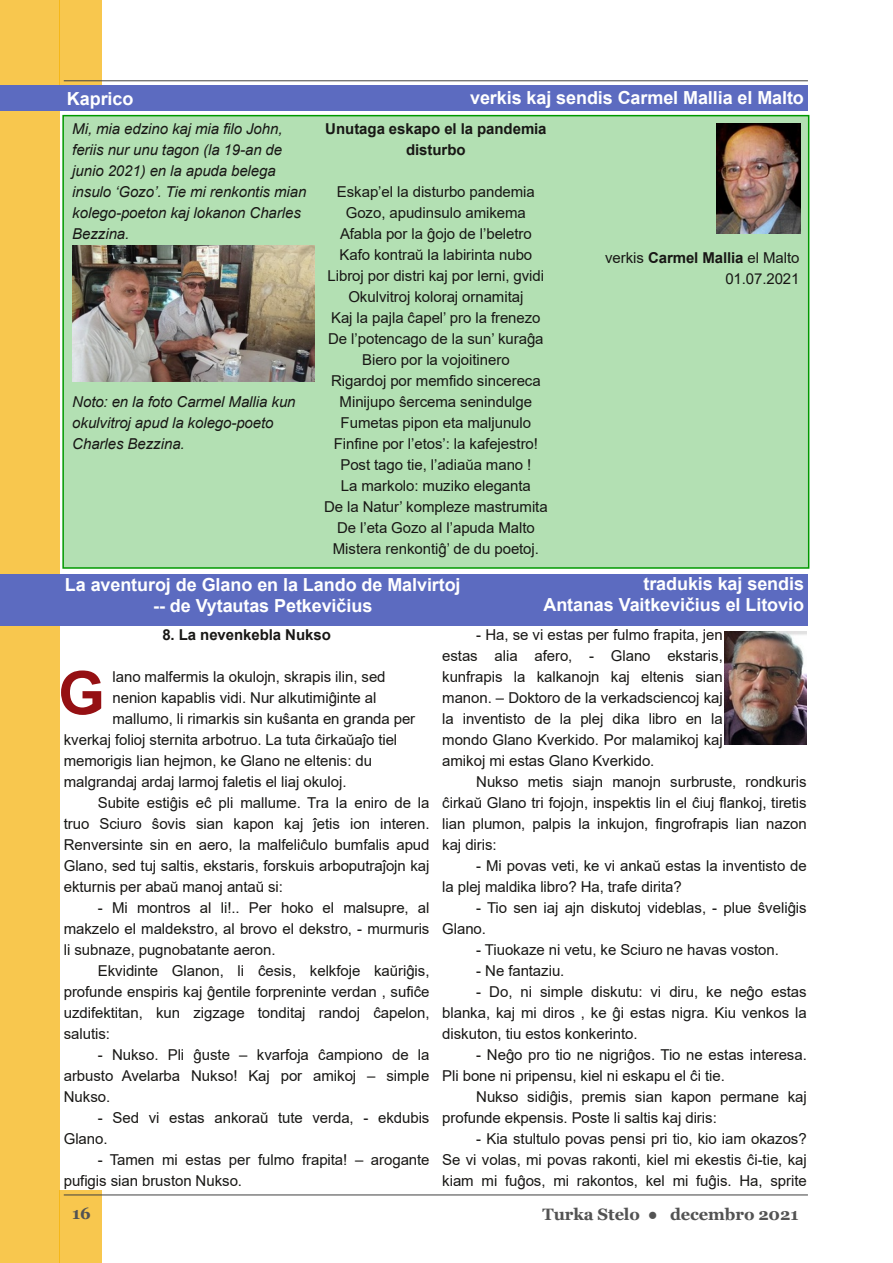
<style>
.page{position:relative;width:893px;height:1263px;background:#fff}
.page>*{position:absolute;margin:0;border:0;box-sizing:border-box;transform-origin:0 0}
.t1{font:700 60px "Arial";color:#951013}
.t2{font:700 18px/21px "Arial";letter-spacing:-.005em;color:#fff;text-align:center}
.t3{font:700 16.5px "Georgia";letter-spacing:-.005em;color:#535353}
.t4{font:15px/21px "Arial";letter-spacing:-.005em;color:#181715;text-align:justify}
.t5{font:italic 15px/21px "Arial";letter-spacing:-.005em;color:#181715}
.t6{font:700 15px/21px "Arial";letter-spacing:-.005em;color:#181715;text-align:center}
.s1{font-weight:700}
</style>
<div class="page">
<div style="left:60px;top:0;width:42px;height:85px;background:#f8c74e"></div>
<div style="left:60px;top:1191px;width:42px;height:72px;background:#f8c74e"></div>
<div style="left:0;top:0;width:60px;height:1263px;background:#f8c74e"></div>
<hr style="left:64px;top:81px;width:744px;height:1px;background:#404040">
<hr style="left:64px;top:1195px;width:744px;height:1px;background:#404040">
<div style="left:63px;top:116px;width:746px;height:452px;background:#b3e0b3"></div>
<div style="left:62px;top:115px;width:747px;height:454px;border:2px solid #090"></div>
<div style="left:0;top:85px;width:808px;height:26px;background:#5c6bc0"></div>
<img style="left:717px;top:123px;width:84px;height:111px">
<img style="left:72px;top:245px;width:243px;height:137px">
<div style="left:0;top:574px;width:808px;height:51px;background:#5c6bc0"></div>
<img style="left:724px;top:632px;width:82px;height:112px">
<p class="t2" style="left:67px;top:88px;width:68px">Kaprico</p>
<p class="t2" style="left:470px;top:87px;width:335px">verkis kaj sendis Carmel Mallia el Malto</p>
<p class="t5" style="left:72px;top:119px;width:236px">Mi, mia edzino kaj mia filo John, feriis nur unu tagon (la 19-an de junio 2021) en la apuda belega insulo ‘Gozo’. Tie mi renkontis mian kolego-poeton kaj lokanon Charles<br>Bezzina.</p>
<p class="t6" style="left:325px;top:118px;width:223px">Unutaga eskapo el la pandemia disturbo</p>
<p class="t4" style="left:324px;top:181px;width:225px;text-align:center">Eskap’el la disturbo pandemia<br>Gozo, apudinsulo amikema<br>Afabla por la ĝojo de l’beletro<br>Kafo kontraŭ la labirinta nubo<br>Libroj por distri kaj por lerni, gvidi<br>Okulvitroj koloraj ornamitaj<br>Kaj la pajla ĉapel’ pro la frenezo<br>De l’potencago de la sun’ kuraĝa<br>Biero por la vojoitinero<br>Rigardoj por memfido sincereca<br>Minijupo ŝercema senindulge<br>Fumetas pipon eta maljunulo<br>Finfine por l’etos’: la kafejestro!<br>Post tago tie, l’adiaŭa mano !<br>La markolo: muziko eleganta<br>De la Natur’ kompleze mastrumita<br>De l’eta Gozo al l’apuda Malto<br>Mistera renkontiĝ’ de du poetoj.</p>
<p class="t4" style="left:605px;top:247px;width:196px;text-align:right">verkis <span class="s1">Carmel Mallia</span> el Malto<br>01.07.2021</p>
<p class="t5" style="left:72px;top:392px;width:225px">Noto: en la foto Carmel Mallia kun okulvitroj apud la kolego-poeto<br>Charles Bezzina.</p>
<p class="t2" style="left:65px;top:574px;width:397px">La aventuroj de Glano en la Lando de Malvirtoj -- de Vytautas Petkevičius</p>
<p class="t2" style="left:543px;top:573px;width:262px;text-align:right">tradukis kaj sendis<br>Antanas Vaitkevičius el Litovio</p>
<p class="t6" style="left:162px;top:624px;width:170px">8. La nevenkebla Nukso</p>
<p class="t4" style="left:113px;top:666px;width:275px">lano malfermis la okulojn, skrapis ilin, sed</p>
<p class="t4" style="left:113px;top:687px;width:265px">nenion kapablis vidi. Nur alkutimiĝinte al</p>
<p class="t4" style="left:113px;top:708px;width:304px">mallumo, li rimarkis sin kuŝanta en granda per</p>
<p class="t4" style="left:64px;top:729px;width:335px">kverkaj folioj sternita arbotruo. La tuta ĉirkaŭaĵo tiel</p>
<p class="t4" style="left:64px;top:750px;width:310px">memorigis lian hejmon, ke Glano ne eltenis: du</p>
<p class="t4" style="left:64px;top:771px;width:284px">malgrandaj ardaj larmoj faletis el liaj okuloj.</p>
<p class="t4" style="left:98px;top:792px;width:333px">Subite estiĝis eĉ pli mallume. Tra la eniro de la</p>
<p class="t4" style="left:64px;top:813px;width:367px">truo Sciuro ŝovis sian kapon kaj ĵetis ion interen.</p>
<p class="t4" style="left:64px;top:834px;width:367px">Renversinte sin en aero, la malfeliĉulo bumfalis apud</p>
<p class="t4" style="left:64px;top:855px;width:367px">Glano, sed tuj saltis, ekstaris, forskuis arboputraĵojn kaj</p>
<p class="t4" style="left:64px;top:876px;width:221px">ekturnis per abaŭ manoj antaŭ si:</p>
<p class="t4" style="left:64px;top:897px;width:367px;text-indent:34px">- Mi montros al li!.. Per hoko el malsupre, al makzelo el maldekstro, al brovo el dekstro, - murmuris li subnaze, pugnobatante aeron.</p>
<p class="t4" style="left:64px;top:960px;width:367px;text-indent:34px">Ekvidinte Glanon, li ĉesis, kelkfoje kaŭriĝis, profunde enspiris kaj ĝentile forpreninte verdan , sufiĉe uzdifektitan, kun zigzage tonditaj randoj ĉapelon, salutis:</p>
<p class="t4" style="left:64px;top:1044px;width:367px;text-indent:34px">- Nukso. Pli ĝuste – kvarfoja ĉampiono de la arbusto Avelarba Nukso! Kaj por amikoj – simple Nukso.</p>
<p class="t4" style="left:64px;top:1107px;width:367px;text-indent:34px">- Sed vi estas ankoraŭ tute verda, - ekdubis<br>Glano.</p>
<p class="t4" style="left:64px;top:1149px;width:367px;text-indent:34px">- Tamen mi estas per fulmo frapita! – arogante pufigis sian bruston Nukso.</p>
<p class="t4" style="left:442px;top:625px;width:282px;text-indent:34px">- Ha, se vi estas per fulmo frapita, jen estas alia afero, - Glano ekstaris, kunfrapis la kalkanojn kaj eltenis sian manon. – Doktoro de la verkadsciencoj kaj la inventisto de la plej dika libro en la mondo Glano Kverkido. Por malamikoj kaj amikoj mi estas Glano Kverkido.</p>
<p class="t4" style="left:442px;top:772px;width:366px;text-indent:34px">Nukso metis siajn manojn surbruste, rondkuris ĉirkaŭ Glano tri fojojn, inspektis lin el ĉiuj flankoj, tiretis lian plumon, palpis la inkujon, fingrofrapis lian nazon kaj diris:</p>
<p class="t4" style="left:442px;top:856px;width:366px;text-indent:34px">- Mi povas veti, ke vi ankaŭ estas la inventisto de la plej maldika libro? Ha, trafe dirita?</p>
<p class="t4" style="left:442px;top:898px;width:366px;text-indent:34px">- Tio sen iaj ajn diskutoj videblas, - plue ŝveliĝis<br>Glano.</p>
<p class="t4" style="left:476px;top:940px;width:304px">- Tiuokaze ni vetu, ke Sciuro ne havas voston.</p>
<p class="t4" style="left:476px;top:961px;width:90px">- Ne fantaziu.</p>
<p class="t4" style="left:442px;top:982px;width:366px;text-indent:34px">- Do, ni simple diskutu: vi diru, ke neĝo estas blanka, kaj mi diros , ke ĝi estas nigra. Kiu venkos la diskuton, tiu estos konkerinto.</p>
<p class="t4" style="left:442px;top:1045px;width:366px;text-indent:34px">- Neĝo pro tio ne nigriĝos. Tio ne estas interesa.<br>Pli bone ni pripensu, kiel ni eskapu el ĉi tie.</p>
<p class="t4" style="left:442px;top:1087px;width:366px;text-indent:34px">Nukso sidiĝis, premis sian kapon permane kaj profunde ekpensis. Poste li saltis kaj diris:</p>
<p class="t4" style="left:442px;top:1129px;width:366px;text-indent:34px">- Kia stultulo povas pensi pri tio, kio iam okazos?<br>Se vi volas, mi povas rakonti, kiel mi ekestis ĉi-tie, kaj kiam mi fuĝos, mi rakontos, kel mi fuĝis. Ha, sprite</p>
<h1 class="t1" style="left:58px;top:660px;width:48px">G</h1>
<p class="t3" style="left:72px;top:1204px;width:20px">16</p>
<p class="t3" style="left:542px;top:1204px;width:257px">Turka Stelo ● decembro 2021</p>
</div>
